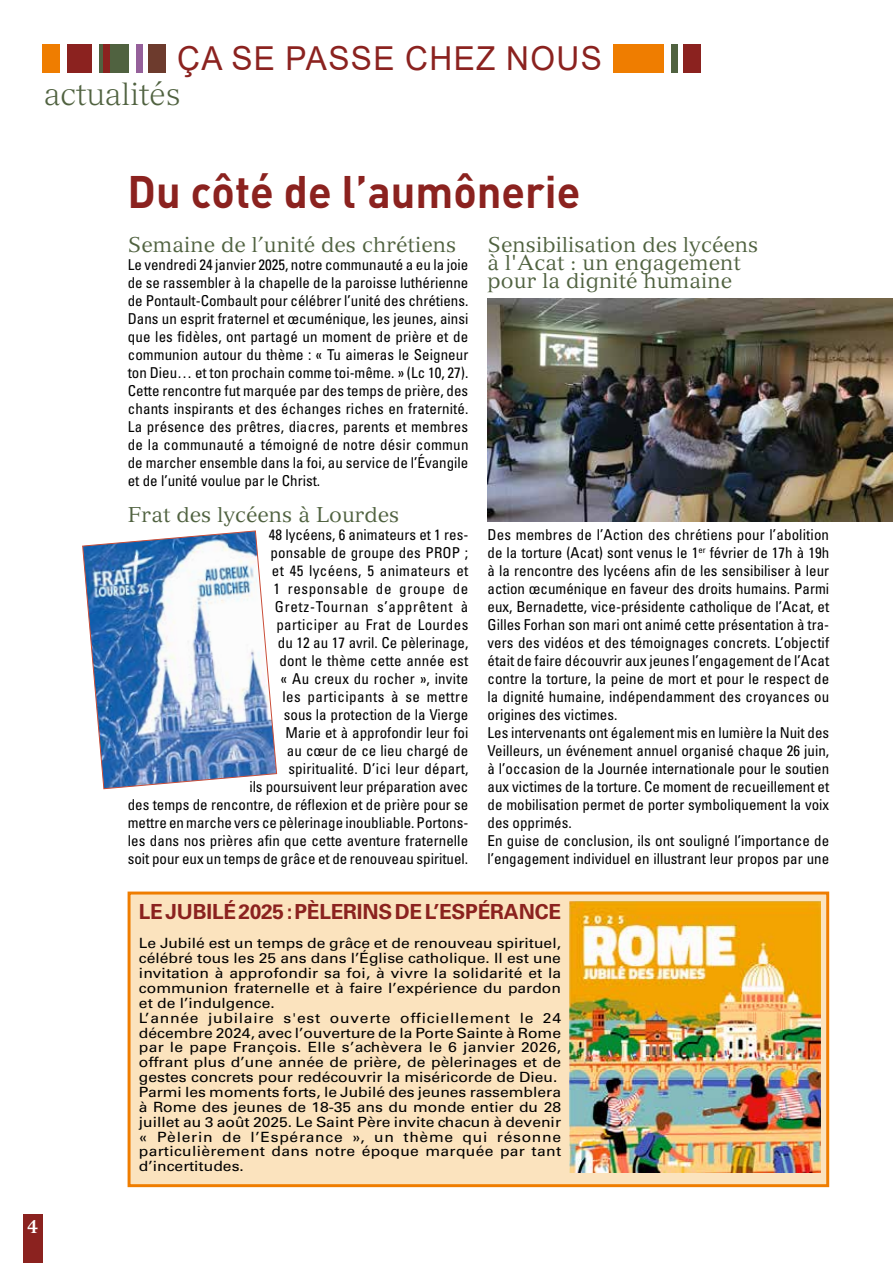
<style>
.page{position:relative;width:893px;height:1263px;background:#fff}
.page>*{position:absolute;margin:0;border:0;box-sizing:border-box;transform-origin:0 0}
.t1{font:700 45px "DIN";color:#8b221f;scale:.96 1}
.t2{font:33px "Arial";letter-spacing:.045em;color:#8b221f;scale:.96 1}
.t3{font:300 31.5px "Versailles";color:#506240}
.t4{font:21px/18px "Versailles";letter-spacing:.005em;color:#506240}
.t5{font:700 20.85px "Univers CE";letter-spacing:-.01em;color:#8b221f}
.t6{font:700 18px "Versailles";color:#fff}
.t7{font:condensed 15px/18px "Univers";color:#000;text-align:justify}
.t8{font:14.1px/14.9px "Univers";color:#000;scale:1.11 1}
</style>
<div class="page">
<div style="left:23px;top:1214px;width:19px;height:49px;background:#8b221f"></div>
<div style="left:149px;top:45px;width:17px;height:28px;background:#6d3b2d"></div>
<div style="left:136px;top:45px;width:7px;height:28px;background:#95609a"></div>
<div style="left:99px;top:45px;width:29px;height:28px;background:#506240"></div>
<div style="left:104px;top:45px;width:6px;height:28px;background:#8b221f"></div>
<div style="left:67px;top:45px;width:25px;height:28px;background:#8b221f"></div>
<div style="left:43px;top:45px;width:17px;height:28px;background:#ef7d00"></div>
<div style="left:613px;top:45px;width:51px;height:28px;background:#ef7d00"></div>
<div style="left:671px;top:45px;width:7px;height:28px;background:#506240"></div>
<div style="left:683px;top:45px;width:18px;height:28px;background:#8b221f"></div>
<div style="left:129px;top:893px;width:699px;height:293px;background:#fbe3be"></div>
<div style="left:128px;top:891px;width:701px;height:296px;border:3px solid #ef7d00"></div>
<img style="left:570px;top:902px;width:251px;height:270px">
<img style="left:82px;top:530px;width:195px;height:260px">
<img style="left:487px;top:298px;width:406px;height:224px">
<h2 class="t2" style="left:177px;top:36px;width:444px">ÇA SE PASSE CHEZ NOUS</h2>
<h3 class="t3" style="left:44px;top:75px;width:138px">actualités</h3>
<h1 class="t1" style="left:128px;top:162px;width:473px">Du côté de l’aumônerie</h1>
<h3 class="t4" style="left:128px;top:235px;width:330px">Semaine de l’unité des chrétiens</h3>
<p class="t7" style="left:128px;top:255px;width:342px">Le vendredi 24 janvier 2025, notre communauté a eu la joie de se rassembler à la chapelle de la paroisse luthérienne de Pontault-Combault pour célébrer l’unité des chrétiens.<br>Dans un esprit fraternel et œcuménique, les jeunes, ainsi que les fidèles, ont partagé un moment de prière et de communion autour du thème : « Tu aimeras le Seigneur ton Dieu… et ton prochain comme toi-même. » (Lc 10, 27).<br>Cette rencontre fut marquée par des temps de prière, des chants inspirants et des échanges riches en fraternité.<br>La présence des prêtres, diacres, parents et membres de la communauté a témoigné de notre désir commun de marcher ensemble dans la foi, au service de l’Évangile et de l’unité voulue par le Christ.</p>
<h3 class="t4" style="left:128px;top:505px;width:273px">Frat des lycéens à Lourdes</h3>
<p class="t7" style="left:128px;top:525px;width:342px;text-align:right">48 lycéens, 6 animateurs et 1 res-<br>ponsable de groupe des PROP ;<br>et 45 lycéens, 5 animateurs et<br>1 responsable de groupe de<br>Gretz-Tournan s’apprêtent à<br>participer au Frat de Lourdes<br>du 12 au 17 avril. Ce pèlerinage,<br>dont le thème cette année est<br>« Au creux du rocher », invite<br>les participants à se mettre<br>sous la protection de la Vierge<br>Marie et à approfondir leur foi<br>au cœur de ce lieu chargé de<br>spiritualité. D’ici leur départ,<br>ils poursuivent leur préparation avec<br>des temps de rencontre, de réflexion et de prière pour se mettre en marche vers ce pèlerinage inoubliable. Portons&shy;les dans nos prières afin que cette aventure fraternelle soit pour eux un temps de grâce et de renouveau spirituel.</p>
<h3 class="t4" style="left:487px;top:235px;width:272px">Sensibilisation des lycéens à l'Acat : un engagement pour la dignité humaine</h3>
<p class="t7" style="left:487px;top:525px;width:343px;text-align:left">Des membres de l’Action des chrétiens pour l’abolition de la torture (Acat) sont venus le 1<sup>er</sup> février de 17h à 19h à la rencontre des lycéens afin de les sensibiliser à leur action œcuménique en faveur des droits humains. Parmi eux, Bernadette, vice-présidente catholique de l’Acat, et Gilles Forhan son mari ont animé cette présentation à tra&shy;vers des vidéos et des témoignages concrets. L’objectif était de faire découvrir aux jeunes l’engagement de l’Acat contre la torture, la peine de mort et pour le respect de la dignité humaine, indépendamment des croyances ou origines des victimes.<br>Les intervenants ont également mis en lumière la Nuit des Veilleurs, un événement annuel organisé chaque 26 juin, à l’occasion de la Journée internationale pour le soutien aux victimes de la torture. Ce moment de recueillement et de mobilisation permet de porter symboliquement la voix des opprimés.<br>En guise de conclusion, ils ont souligné l’importance de l’engagement individuel en illustrant leur propos par une</p>
<p class="t6" style="left:27px;top:1215px;width:13px">4</p>
<h3 class="t5" style="left:139px;top:899px;width:424px">LE JUBILÉ 2025 : PÈLERINS DE L’ESPÉRANCE</h3>
<p class="t8" style="left:139px;top:936px;width:382px">Le Jubilé est un temps de grâce et de renouveau spirituel, célébré tous les 25 ans dans l’Église catholique. Il est une invitation à approfondir sa foi, à vivre la solidarité et la communion fraternelle et à faire l’expérience du pardon et de l’indulgence.<br>L’année jubilaire s'est ouverte officiellement le 24 décembre 2024, avec l’ouverture de la Porte Sainte à Rome par le pape François. Elle s’achèvera le 6 janvier 2026, offrant plus d’une année de prière, de pèlerinages et de gestes concrets pour redécouvrir la miséricorde de Dieu.<br>Parmi les moments forts, le Jubilé des jeunes rassemblera à Rome des jeunes de 18-35 ans du monde entier du 28 juillet au 3 août 2025. Le Saint Père invite chacun à devenir « Pèlerin de l’Espérance », un thème qui résonne particulièrement dans notre époque marquée par tant d’incertitudes.</p>
</div>
